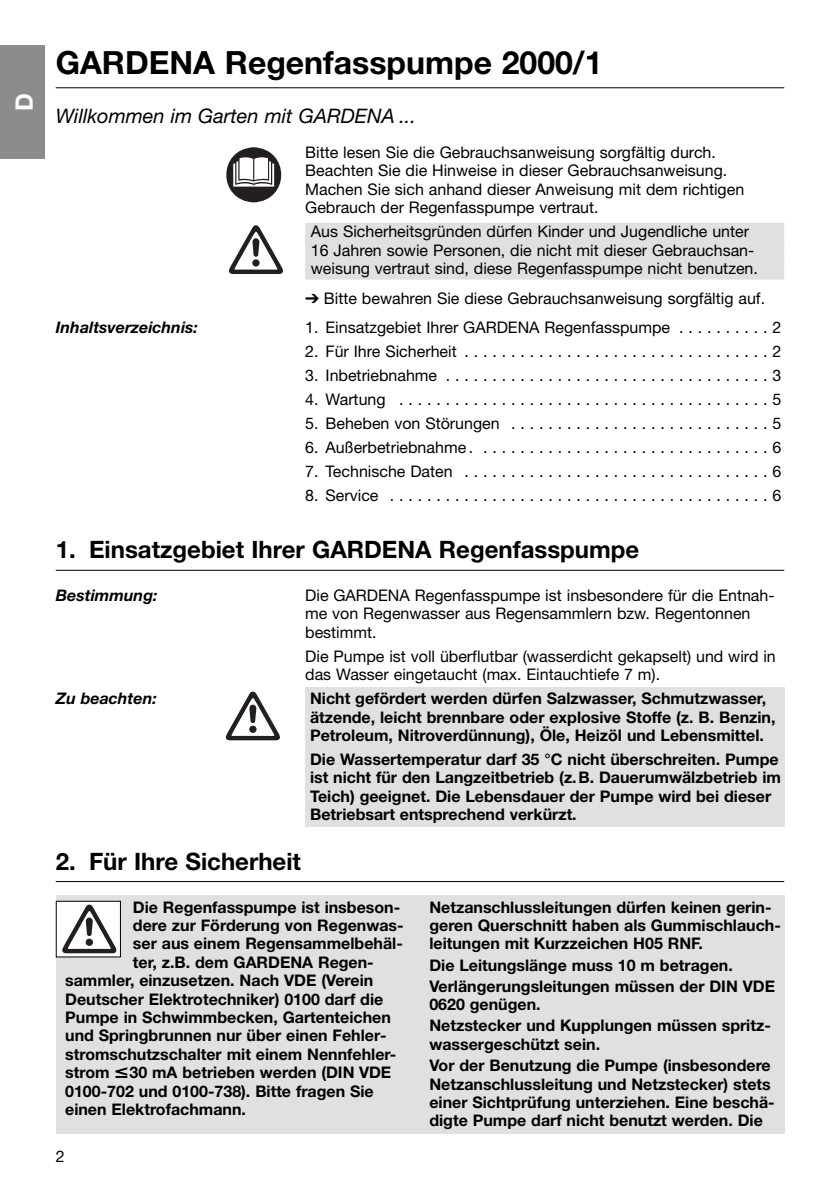
<style>
.page{position:relative;width:840px;height:1190px;background:#fff}
.page>*{position:absolute;margin:0;border:0;box-sizing:border-box;transform-origin:0 0}
.t1{font:700 32px "Helvetica Neue";color:#000}
.t2{font:700 24px "Helvetica Neue";color:#000}
.t3{font:700 24px "Helvetica Neue";color:#fff}
.t4{font:italic 20px "Helvetica Neue";color:#000}
.t5{font:700 16px/18.4px "Helvetica Neue";color:#000}
.t6{font:16px/18.4px "Helvetica Neue";color:#000}
.t7{font:italic 700 16px "Helvetica Neue";color:#000}
.s1{font-family:"European Pi Two";font-weight:400}
</style>
<div class="page">
<div style="left:305px;top:687px;width:479px;height:139px;background:#e0e0e0"></div>
<div style="left:305px;top:223px;width:479px;height:20px;background:#e0e0e0"></div>
<div style="left:305px;top:241px;width:479px;height:20px;background:#e0e0e0"></div>
<div style="left:305px;top:260px;width:479px;height:20px;background:#e0e0e0"></div>
<hr style="left:56px;top:570px;width:728px;height:1px;background:#000">
<div style="left:56px;top:895px;width:728px;height:239px;background:#e0e0e0"></div>
<div style="left:0;top:45px;width:44px;height:113px;background:#8c8c8c"></div>
<hr style="left:56px;top:87px;width:728px;height:1px;background:#000">
<svg style="left:228px;top:225px;width:55px;height:49px"></svg>
<svg style="left:225px;top:692px;width:55px;height:48px"></svg>
<svg style="left:226px;top:147px;width:56px;height:55px"></svg>
<hr style="left:56px;top:881px;width:728px;height:1px;background:#000">
<div style="left:57px;top:902px;width:63px;height:54px;background:#fff"></div>
<svg style="left:62px;top:905px;width:55px;height:48px"></svg>
<div style="left:56px;top:901px;width:65px;height:56px;border:1px solid #000"></div>
<h2 class="t3" style="left:16px;top:111px;width:19px;rotate:-90deg">D</h2>
<h1 class="t1" style="left:56px;top:51px;width:548px">GARDENA Regenfasspumpe 2000/1</h1>
<p class="t4" style="left:56px;top:109px;width:362px">Willkommen im Garten mit GARDENA ...</p>
<p class="t6" style="left:305px;top:145px;width:441px">Bitte lesen Sie die Gebrauchsanweisung sorgfältig durch.<br>Beachten Sie die Hinweise in dieser Gebrauchsanweisung.<br>Machen Sie sich anhand dieser Anweisung mit dem richtigen Gebrauch der Regenfasspumpe vertraut.</p>
<p class="t6" style="left:311px;top:224px;width:449px">Aus Sicherheitsgründen dürfen Kinder und Jugendliche unter<br>16 Jahren sowie Personen, die nicht mit dieser Gebrauchsan&shy;weisung vertraut sind, diese Regenfasspumpe nicht benutzen.</p>
<p class="t6" style="left:305px;top:290px;width:461px">➔ Bitte bewahren Sie diese Gebrauchsanweisung sorgfältig auf.</p>
<p class="t7" style="left:56px;top:322px;width:144px">Inhaltsverzeichnis:</p>
<p class="t6" style="left:305px;top:320px;width:478px">1. Einsatzgebiet Ihrer GARDENA Regenfasspumpe . . . . . . . . . . 2</p>
<p class="t6" style="left:305px;top:344px;width:478px">2. Für Ihre Sicherheit . . . . . . . . . . . . . . . . . . . . . . . . . . . . . . . . . 2</p>
<p class="t6" style="left:305px;top:368px;width:478px">3. Inbetriebnahme . . . . . . . . . . . . . . . . . . . . . . . . . . . . . . . . . . . 3</p>
<p class="t6" style="left:305px;top:392px;width:478px">4. Wartung . . . . . . . . . . . . . . . . . . . . . . . . . . . . . . . . . . . . . . . . 5</p>
<p class="t6" style="left:305px;top:416px;width:478px">5. Beheben von Störungen . . . . . . . . . . . . . . . . . . . . . . . . . . . . 5</p>
<p class="t6" style="left:305px;top:440px;width:478px">6. Außerbetriebnahme . . . . . . . . . . . . . . . . . . . . . . . . . . . . . . . . 6</p>
<p class="t6" style="left:305px;top:464px;width:478px">7. Technische Daten . . . . . . . . . . . . . . . . . . . . . . . . . . . . . . . . . 6</p>
<p class="t6" style="left:305px;top:488px;width:478px">8. Service . . . . . . . . . . . . . . . . . . . . . . . . . . . . . . . . . . . . . . . . . 6</p>
<h2 class="t2" style="left:56px;top:541px;width:585px">1. Einsatzgebiet Ihrer GARDENA Regenfasspumpe</h2>
<p class="t7" style="left:56px;top:589px;width:103px">Bestimmung:</p>
<p class="t6" style="left:305px;top:588px;width:471px">Die GARDENA Regenfasspumpe ist insbesondere für die Entnah&shy;me von Regenwasser aus Regensammlern bzw. Regentonnen bestimmt.</p>
<p class="t6" style="left:305px;top:648px;width:472px">Die Pumpe ist voll überflutbar (wasserdicht gekapselt) und wird in das Wasser eingetaucht (max. Eintauchtiefe 7 m).</p>
<p class="t7" style="left:56px;top:693px;width:103px">Zu beachten:</p>
<p class="t5" style="left:310px;top:691px;width:467px">Nicht gefördert werden dürfen Salzwasser, Schmutzwasser, ätzende, leicht brennbare oder explosive Stoffe (z. B. Benzin,<br>Petroleum, Nitroverdünnung), Öle, Heizöl und Lebensmittel.</p>
<p class="t5" style="left:310px;top:752px;width:472px">Die Wassertemperatur darf 35 °C nicht überschreiten. Pumpe ist nicht für den Langzeitbetrieb (z.B. Dauerumwälzbetrieb im Teich) geeignet. Die Lebensdauer der Pumpe wird bei dieser Betriebsart entsprechend verkürzt.</p>
<h2 class="t2" style="left:56px;top:853px;width:247px">2. Für Ihre Sicherheit</h2>
<p class="t5" style="left:133px;top:899px;width:269px">Die Regenfasspumpe ist insbeson-</p>
<p class="t5" style="left:133px;top:918px;width:272px">dere zur Förderung von Regenwas-</p>
<p class="t5" style="left:133px;top:936px;width:271px">ser aus einem Regensammelbehäl-</p>
<p class="t5" style="left:133px;top:954px;width:242px">ter, z.B. dem GARDENA Regen-</p>
<p class="t5" style="left:65px;top:973px;width:310px">sammler, einzusetzen. Nach VDE (Verein</p>
<p class="t5" style="left:65px;top:991px;width:320px">Deutscher Elektrotechniker) 0100 darf die</p>
<p class="t5" style="left:65px;top:1010px;width:327px">Pumpe in Schwimmbecken, Gartenteichen</p>
<p class="t5" style="left:65px;top:1028px;width:323px">und Springbrunnen nur über einen Fehler-</p>
<p class="t5" style="left:65px;top:1046px;width:333px">stromschutzschalter mit einem Nennfehler-</p>
<p class="t5" style="left:65px;top:1065px;width:328px">strom <span class="s1">-</span>30 mA betrieben werden (DIN VDE</p>
<p class="t5" style="left:65px;top:1083px;width:310px">0100-702 und 0100-738). Bitte fragen Sie</p>
<p class="t5" style="left:65px;top:1102px;width:182px">einen Elektrofachmann.</p>
<p class="t6" style="left:56px;top:1149px;width:10px">2</p>
<p class="t5" style="left:429px;top:899px;width:353px">Netzanschlussleitungen dürfen keinen gerin&shy;geren Querschnitt haben als Gummischlauch&shy;leitungen mit Kurzzeichen H05 RNF.</p>
<p class="t5" style="left:429px;top:956px;width:347px;line-height:21.2px">Die Leitungslänge muss 10 m betragen.<br>Verlängerungsleitungen müssen der DIN VDE</p>
<p class="t5" style="left:429px;top:995px;width:343px;line-height:21.2px">0620 genügen.<br>Netzstecker und Kupplungen müssen spritz-</p>
<p class="t5" style="left:429px;top:1035px;width:343px;line-height:21.2px">wassergeschützt sein.<br>Vor der Benutzung die Pumpe (insbesondere</p>
<p class="t5" style="left:429px;top:1076px;width:347px">Netzanschlussleitung und Netzstecker) stets einer Sichtprüfung unterziehen. Eine beschä&shy;digte Pumpe darf nicht benutzt werden. Die</p>
</div>
